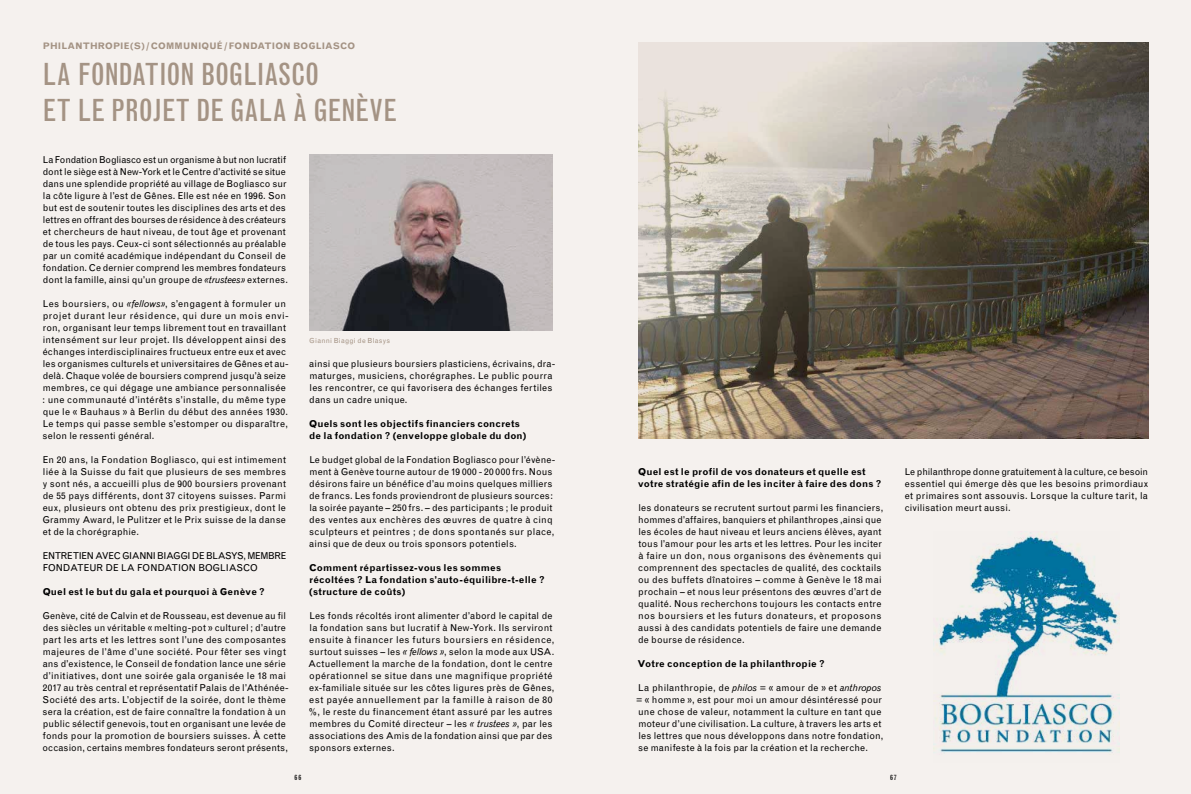
<style>
.page{position:relative;width:1191px;height:794px;background:#f5f1ee}
.page>*{position:absolute;margin:0;border:0;box-sizing:border-box;transform-origin:0 0}
.t1{font:condensed 30px/36px "Grotesque";letter-spacing:-.01em;color:#a49384}
.t2{font:9.5px/12px "Grotesque";letter-spacing:.015em;color:#000}
.t3{font:700 9.5px/12px "Grotesque";letter-spacing:.02em;color:#000}
.t4{font:9.5px/12px "Grotesque";letter-spacing:-.03em;color:#000}
.t5{font:700 9px "Grotesque";letter-spacing:.015em;color:#a49384}
.t6{font:7px "Grotesque";letter-spacing:.035em;color:#a49384}
.t7{font:condensed 7px "Grotesque";color:#000}
.s1{font-style:italic}
</style>
<div class="page">
<img style="left:309px;top:155px;width:244px;height:176px">
<img style="left:638px;top:43px;width:510px;height:396px">
<img style="left:933px;top:532px;width:186px;height:221px">
<p class="t5" style="left:43px;top:41px;width:314px">PHILANTHROPIE(S)/ COMMUNIQUÉ/FONDATION BOGLIASCO</p>
<h1 class="t1" style="left:42px;top:57px;width:356px">LA FONDATION BOGLIASCO<br>ET LE PROJET DE GALA À GENÈVE</h1>
<p class="t2" style="left:43px;top:153px;width:247px">La Fondation Bogliasco est un organisme à but non lucratif dont le siège est à New-York et le Centre d’activité se situe dans une splendide propriété au village de Bogliasco sur la côte ligure à l’est de Gênes. Elle est née en 1996. Son but est de soutenir toutes les disciplines des arts et des lettres en offrant des bourses de résidence à des créateurs et chercheurs de haut niveau, de tout âge et provenant de tous les pays. Ceux-ci sont sélectionnés au préalable par un comité académique indépendant du Conseil de fondation. Ce dernier comprend les membres fondateurs dont la famille, ainsi qu’un groupe de <span class="s1">«trustees»</span> externes.</p>
<p class="t2" style="left:42px;top:297px;width:248px">Les boursiers, ou <span class="s1">«fellows»</span>, s’engagent à formuler un projet durant leur résidence, qui dure un mois envi&shy;ron, organisant leur temps librement tout en travaillant intensément sur leur projet. Ils développent ainsi des échanges interdisciplinaires fructueux entre eux et avec les organismes culturels et universitaires de Gênes et au&shy;delà. Chaque volée de boursiers comprend jusqu’à seize membres, ce qui dégage une ambiance personnalisée : une communauté d’intérêts s’installe, du même type que le « Bauhaus » à Berlin du début des années 1930.<br>Le temps qui passe semble s’estomper ou disparaître, selon le ressenti général.</p>
<p class="t2" style="left:42px;top:453px;width:245px;text-align:justify">En 20 ans, la Fondation Bogliasco, qui est intimement liée à la Suisse du fait que plusieurs de ses membres y sont nés, a accueilli plus de 900 boursiers provenant de 55 pays différents, dont 37 citoyens suisses. Parmi eux, plusieurs ont obtenu des prix prestigieux, dont le Grammy Award, le Pulitzer et le Prix suisse de la danse et de la chorégraphie.</p>
<p class="t4" style="left:43px;top:549px;width:245px">ENTRETIEN AVEC GIANNI BIAGGI DE BLASYS, MEMBRE<br>FONDATEUR DE LA FONDATION BOGLIASCO</p>
<p class="t3" style="left:43px;top:585px;width:224px">Quel est le but du gala et pourquoi à Genève ?</p>
<p class="t2" style="left:42px;top:609px;width:248px">Genève, cité de Calvin et de Rousseau, est devenue au fil des siècles un véritable « melting-pot » culturel ; d’autre part les arts et les lettres sont l’une des composantes majeures de l’âme d’une société. Pour fêter ses vingt ans d’existence, le Conseil de fondation lance une série d’initiatives, dont une soirée gala organisée le 18 mai 2017 au très central et représentatif Palais de l’Athénée-Société des arts. L’objectif de la soirée, dont le thème sera la création, est de faire connaître la fondation à un public sélectif genevois, tout en organisant une levée de fonds pour la promotion de boursiers suisses. À cette occasion, certains membres fondateurs seront présents,</p>
<p class="t6" style="left:309px;top:336px;width:82px">Gianni Biaggi de Blasys</p>
<p class="t2" style="left:309px;top:357px;width:248px">ainsi que plusieurs boursiers plasticiens, écrivains, dra&shy;maturges, musiciens, chorégraphes. Le public pourra les rencontrer, ce qui favorisera des échanges fertiles dans un cadre unique.</p>
<p class="t3" style="left:309px;top:417px;width:219px">Quels sont les objectifs financiers concrets de la fondation ? (enveloppe globale du don)</p>
<p class="t2" style="left:309px;top:453px;width:248px">Le budget global de la Fondation Bogliasco pour l’évène&shy;ment à Genève tourne autour de 19 000 - 20 000 frs. Nous désirons faire un bénéfice d’au moins quelques milliers de francs. Les fonds proviendront de plusieurs sources: la soirée payante – 250 frs. – des participants ; le produit des ventes aux enchères des œuvres de quatre à cinq sculpteurs et peintres ; de dons spontanés sur place, ainsi que de deux ou trois sponsors potentiels.</p>
<p class="t3" style="left:309px;top:561px;width:237px">Comment répartissez-vous les sommes récoltées ? La fondation s’auto-équilibre-t-elle ? (structure de coûts)</p>
<p class="t2" style="left:308px;top:609px;width:248px">Les fonds récoltés iront alimenter d’abord le capital de la fondation sans but lucratif à New-York. Ils serviront ensuite à financer les futurs boursiers en résidence, surtout suisses – les <span class="s1">« fellows »</span>, selon la mode aux USA.<br>Actuellement la marche de la fondation, dont le centre opérationnel se situe dans une magnifique propriété ex-familiale située sur les côtes ligures près de Gênes, est payée annuellement par la famille à raison de 80 %, le reste du financement étant assuré par les autres membres du Comité directeur – les <span class="s1">« trustees »</span>, par les associations des Amis de la fondation ainsi que par des sponsors externes.</p>
<p class="t3" style="left:638px;top:465px;width:245px">Quel est le profil de vos donateurs et quelle est votre stratégie afin de les inciter à faire des dons ?</p>
<p class="t2" style="left:638px;top:501px;width:247px">les donateurs se recrutent surtout parmi les financiers, hommes d’affaires, banquiers et philanthropes ,ainsi que les écoles de haut niveau et leurs anciens élèves, ayant tous l’amour pour les arts et les lettres. Pour les inciter à faire un don, nous organisons des évènements qui comprennent des spectacles de qualité, des cocktails ou des buffets dînatoires – comme à Genève le 18 mai prochain – et nous leur présentons des œuvres d’art de qualité. Nous recherchons toujours les contacts entre nos boursiers et les futurs donateurs, et proposons aussi à des candidats potentiels de faire une demande de bourse de résidence.</p>
<p class="t3" style="left:637px;top:657px;width:189px">Votre conception de la philanthropie ?</p>
<p class="t2" style="left:636px;top:681px;width:249px">La philanthropie, de <span class="s1">philos</span> = « amour de » et <span class="s1">anthropos </span>= « homme », est pour moi un amour désintéressé pour une chose de valeur, notamment la culture en tant que moteur d’une civilisation. La culture, à travers les arts et les lettres que nous développons dans notre fondation, se manifeste à la fois par la création et la recherche.</p>
<p class="t2" style="left:904px;top:465px;width:245px;text-align:justify">Le philanthrope donne gratuitement à la culture, ce besoin essentiel qui émerge dès que les besoins primordiaux et primaires sont assouvis. Lorsque la culture tarit, la civilisation meurt aussi.</p>
<p class="t7" style="left:294px;top:773px;width:8px">66</p>
<p class="t7" style="left:890px;top:773px;width:8px">67</p>
</div>
